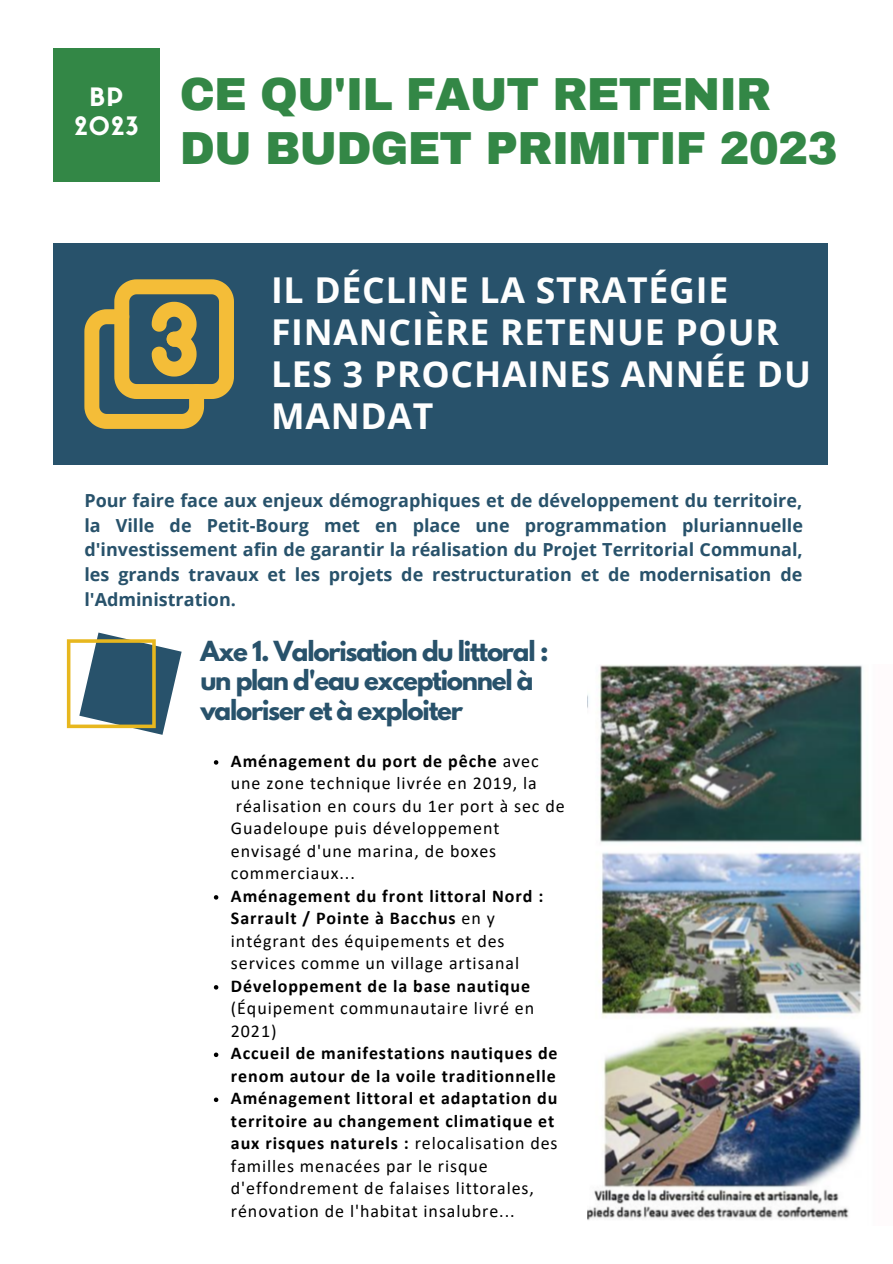
<style>
.page{position:relative;width:893px;height:1264px;background:#fff}
.page>*{position:absolute;margin:0;border:0;box-sizing:border-box;transform-origin:0 0}
.t1{font:900 45.3px/54px "Archivo";letter-spacing:-.02em;color:#338746}
.t2{font:700 35.55px/42px "Open Sans";letter-spacing:.02em;color:#fefefe}
.t3{font:24.9px "Sifonn Basic";letter-spacing:.05em;color:#fff}
.t4{font:700 24.45px/29.2px "League Spartan";letter-spacing:-.05em;color:#28526b}
.t5{font:18px/22.5px "Calibri";letter-spacing:.05em;color:#000}
.t6{font:700 18px/24.8px "Open Sans";color:#28526b;text-align:justify}
.t7{font:700 18px/22.5px "Calibri";letter-spacing:.05em;color:#000}
.s1{font-weight:700}
</style>
<div class="page">
<div style="left:54px;top:243px;width:773px;height:222px;background:#28526b"></div>
<div style="left:54px;top:48px;width:105px;height:133px;background:#338746"></div>
<svg style="left:84px;top:279px;width:150px;height:150px"></svg>
<svg style="left:67px;top:632px;width:115px;height:102px"></svg>
<img style="left:587px;top:665px;width:276px;height:555px">
<svg style="left:214px;top:760px;width:4px;height:4px"></svg>
<svg style="left:214px;top:895px;width:4px;height:4px"></svg>
<svg style="left:214px;top:985px;width:4px;height:4px"></svg>
<svg style="left:214px;top:1052px;width:4px;height:5px"></svg>
<svg style="left:214px;top:1097px;width:4px;height:5px"></svg>
<p class="t3" style="left:90px;top:87px;width:35px">BP</p>
<p class="t3" style="left:75px;top:116px;width:65px">2023</p>
<p class="t1" style="left:180px;top:68px;width:659px">CE QU'IL FAUT RETENIR<br>DU BUDGET PRIMITIF 2023</p>
<p class="t2" style="left:271px;top:268px;width:541px">IL DÉCLINE LA STRATÉGIE<br>FINANCIÈRE RETENUE POUR<br>LES 3 PROCHAINES ANNÉE DU<br>MANDAT</p>
<p class="t6" style="left:84px;top:487px;width:720px">Pour faire face aux enjeux démographiques et de développement du territoire, la Ville de Petit-Bourg met en place une programmation pluriannuelle d'investissement afin de garantir la réalisation du Projet Territorial Communal, les grands travaux et les projets de restructuration et de modernisation de l'Administration.</p>
<p class="t4" style="left:200px;top:639px;width:349px">Axe 1. Valorisation du littoral : un plan d'eau exceptionnel à valoriser et à exploiter</p>
<p class="t5" style="left:231px;top:751px;width:335px"><span class="s1">Aménagement du port de pêche</span> avec une zone technique livrée en 2019, la réalisation en cours du 1er port à sec de<br>Guadeloupe puis développement envisagé d'une marina, de boxes commerciaux...</p>
<p class="t5" style="left:231px;top:886px;width:314px"><span class="s1">Aménagement du front littoral Nord :<br>Sarrault / Pointe à Bacchus</span> en y intégrant des équipements et des services comme un village artisanal</p>
<p class="t5" style="left:231px;top:976px;width:305px"><span class="s1">Développement de la base nautique </span>(Équipement communautaire livré en<br>2021)</p>
<p class="t7" style="left:231px;top:1043px;width:328px">Accueil de manifestations nautiques de renom autour de la voile traditionnelle</p>
<p class="t5" style="left:231px;top:1088px;width:328px"><span class="s1">Aménagement littoral et adaptation du territoire au changement climatique et aux risques naturels :</span> relocalisation des familles menacées par le risque d'effondrement de falaises littorales, rénovation de l'habitat insalubre...</p>
</div>
